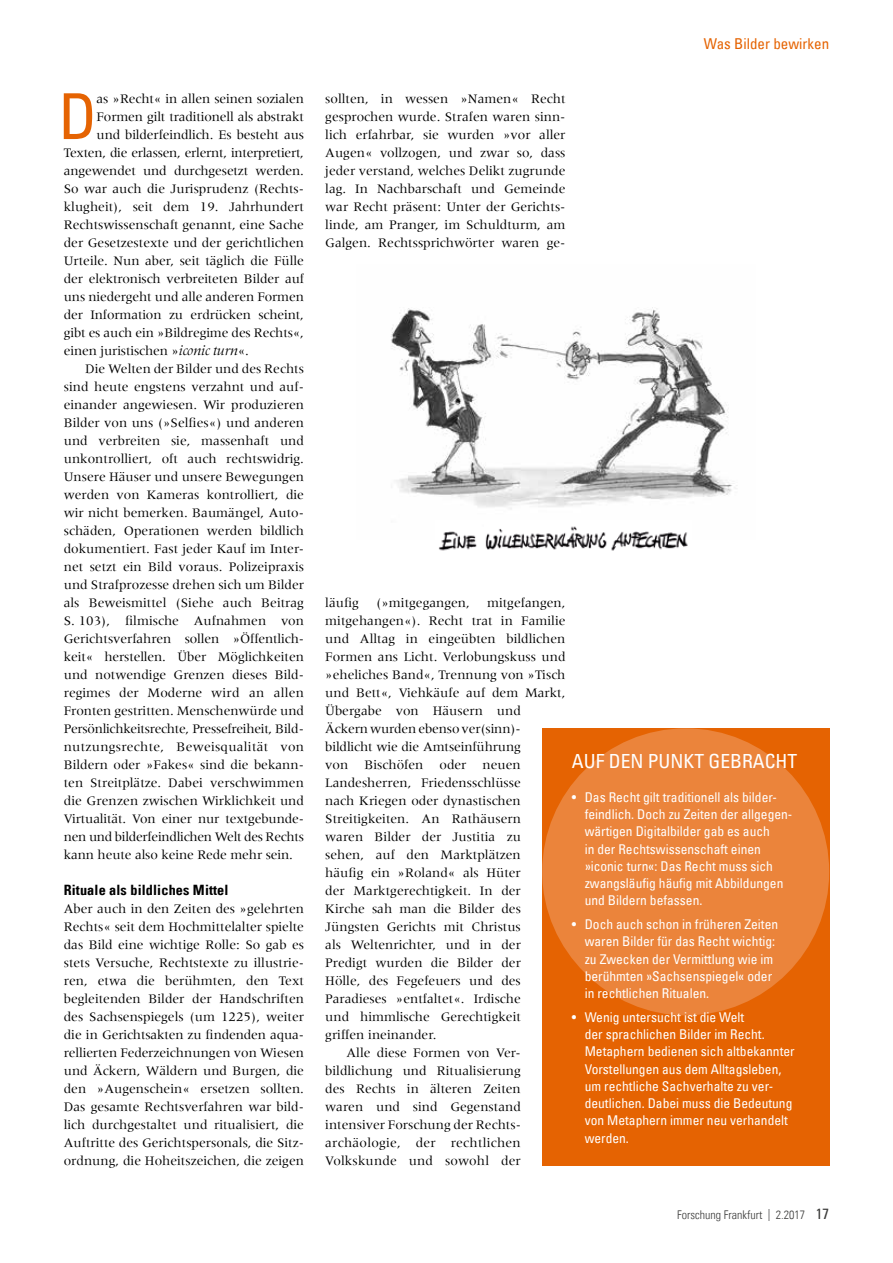
<style>
.page{position:relative;width:893px;height:1263px;background:#fff}
.page>*{position:absolute;margin:0;border:0;box-sizing:border-box;transform-origin:0 0}
.t1{font:condensed 63.3px "Univers Com 57";color:#e56302}
.t2{font:condensed 19.5px "Univers Com 57";color:#fff}
.t3{font:condensed 15px "Univers Com 57";color:#e56302}
.t4{font:14.25px "Univers Com 67 Bold Cond";letter-spacing:.01em;color:#000}
.t5{font:13.5px/18px "Meridien";color:#000;text-align:justify}
.t6{font:condensed 13.5px/17.2px "Univers Com 57";color:#fff}
.t7{font:13.5px "Meridien";letter-spacing:-.02em;color:#000}
.t8{font:13.5px "Meridien";letter-spacing:.02em;color:#000}
.t9{font:12px "Univers Com 47 Light Cond";color:#3b3b3a}
.s1{font-family:"Meridien Com";font-style:italic;font-size:14.25px}
.s2{font-family:"Univers Com 57";font-stretch:condensed;font-size:15px}
</style>
<div class="page">
<div style="left:542px;top:728px;width:287px;height:437px;background:#e56302"></div>
<div style="left:542px;top:728px;width:287px;height:287px;background:#eb843b;border-radius:50%"></div>
<img style="left:391px;top:307px;width:346px;height:202px">
<img style="left:438px;top:526px;width:250px;height:25px">
<h1 class="t1" style="left:59px;top:76px;width:40px">D</h1>
<p class="t5" style="left:97px;top:90px;width:209px">as »Recht« in allen seinen sozialen</p>
<p class="t5" style="left:97px;top:108px;width:209px">Formen gilt traditionell als abstrakt</p>
<p class="t5" style="left:97px;top:126px;width:209px">und bilderfeindlich. Es besteht aus</p>
<p class="t7" style="left:64px;top:145px;width:242px">Texten, die erlassen, erlernt, interpretiert,</p>
<p class="t5" style="left:64px;top:162px;width:242px">angewendet und durchgesetzt werden.</p>
<p class="t5" style="left:64px;top:180px;width:242px">So war auch die Jurisprudenz (Rechts-</p>
<p class="t5" style="left:64px;top:198px;width:242px">klugheit), seit dem 19. Jahrhundert</p>
<p class="t5" style="left:64px;top:216px;width:242px">Rechtswissenschaft genannt, eine Sache</p>
<p class="t5" style="left:64px;top:234px;width:242px">der Gesetzestexte und der gerichtlichen</p>
<p class="t5" style="left:64px;top:252px;width:242px">Urteile. Nun aber, seit täglich die Fülle</p>
<p class="t5" style="left:64px;top:270px;width:242px">der elektronisch verbreiteten Bilder auf</p>
<p class="t5" style="left:64px;top:288px;width:242px">uns niedergeht und alle anderen Formen</p>
<p class="t5" style="left:64px;top:306px;width:242px">der Information zu erdrücken scheint,</p>
<p class="t5" style="left:64px;top:324px;width:242px">gibt es auch ein »Bildregime des Rechts«,</p>
<p class="t5" style="left:64px;top:342px;width:187px">einen juristischen »<span class="s1">iconic turn</span>«.</p>
<p class="t5" style="left:85px;top:360px;width:220px">Die Welten der Bilder und des Rechts</p>
<p class="t5" style="left:64px;top:378px;width:242px">sind heute engstens verzahnt und auf-</p>
<p class="t5" style="left:64px;top:396px;width:242px">einander angewiesen. Wir produzieren</p>
<p class="t5" style="left:64px;top:414px;width:242px">Bilder von uns (»Selfies«) und anderen</p>
<p class="t5" style="left:64px;top:432px;width:242px">und verbreiten sie, massenhaft und</p>
<p class="t5" style="left:64px;top:450px;width:242px">unkontrolliert, oft auch rechtswidrig.</p>
<p class="t5" style="left:64px;top:468px;width:242px">Unsere Häuser und unsere Bewegungen</p>
<p class="t5" style="left:64px;top:486px;width:242px">werden von Kameras kontrolliert, die</p>
<p class="t5" style="left:64px;top:504px;width:242px">wir nicht bemerken. Baumängel, Auto-</p>
<p class="t5" style="left:64px;top:522px;width:242px">schäden, Operationen werden bildlich</p>
<p class="t5" style="left:64px;top:540px;width:242px">dokumentiert. Fast jeder Kauf im Inter-</p>
<p class="t5" style="left:64px;top:558px;width:242px">net setzt ein Bild voraus. Polizeipraxis</p>
<p class="t5" style="left:64px;top:576px;width:242px">und Strafprozesse drehen sich um Bilder</p>
<p class="t5" style="left:64px;top:594px;width:242px">als Beweismittel (Siehe auch Beitrag</p>
<p class="t5" style="left:64px;top:612px;width:242px">S. 103), filmische Aufnahmen von</p>
<p class="t5" style="left:64px;top:630px;width:242px">Gerichtsverfahren sollen »Öffentlich-</p>
<p class="t5" style="left:64px;top:648px;width:242px">keit« herstellen. Über Möglichkeiten</p>
<p class="t5" style="left:64px;top:666px;width:242px">und notwendige Grenzen dieses Bild-</p>
<p class="t5" style="left:64px;top:684px;width:242px">regimes der Moderne wird an allen</p>
<p class="t5" style="left:64px;top:702px;width:242px">Fronten gestritten. Menschenwürde und</p>
<p class="t7" style="left:64px;top:721px;width:240px">Persönlichkeitsrechte, Pressefreiheit, Bild-</p>
<p class="t8" style="left:64px;top:739px;width:242px">nutzungsrechte, Beweisqualität von</p>
<p class="t5" style="left:64px;top:756px;width:242px">Bildern oder »Fakes« sind die bekann-</p>
<p class="t5" style="left:64px;top:774px;width:242px">ten Streitplätze. Dabei verschwimmen</p>
<p class="t5" style="left:64px;top:792px;width:242px">die Grenzen zwischen Wirklichkeit und</p>
<p class="t5" style="left:64px;top:810px;width:242px">Virtualität. Von einer nur textgebunde-</p>
<p class="t7" style="left:64px;top:829px;width:242px">nen und bilderfeindlichen Welt des Rechts</p>
<p class="t5" style="left:64px;top:846px;width:231px">kann heute also keine Rede mehr sein.</p>
<p class="t4" style="left:64px;top:881px;width:166px">Rituale als bildliches Mittel</p>
<p class="t5" style="left:64px;top:900px;width:242px">Aber auch in den Zeiten des »gelehrten Rechts« seit dem Hochmittelalter spielte das Bild eine wichtige Rolle: So gab es stets Versuche, Rechtstexte zu illustrie&shy;ren, etwa die berühmten, den Text begleitenden Bilder der Handschriften des Sachsenspiegels (um 1225), weiter die in Gerichtsakten zu findenden aqua&shy;rellierten Federzeichnungen von Wiesen und Äckern, Wäldern und Burgen, die den »Augenschein« ersetzen sollten.<br>Das gesamte Rechtsverfahren war bild&shy;lich durchgestaltet und ritualisiert, die Auftritte des Gerichtspersonals, die Sitz&shy;ordnung, die Hoheitszeichen, die zeigen</p>
<p class="t5" style="left:325px;top:90px;width:242px">sollten, in wessen »Namen« Recht gesprochen wurde. Strafen waren sinn&shy;lich erfahrbar, sie wurden »vor aller Augen« vollzogen, und zwar so, dass jeder verstand, welches Delikt zugrunde lag. In Nachbarschaft und Gemeinde war Recht präsent: Unter der Gerichts&shy;linde, am Pranger, im Schuldturm, am Galgen. Rechtssprichwörter waren ge-</p>
<p class="t3" style="left:704px;top:34px;width:127px">Was Bilder bewirken</p>
<p class="t5" style="left:325px;top:594px;width:35px">läufig</p>
<p class="t5" style="left:376px;top:594px;width:95px">(»mitgegangen,</p>
<p class="t5" style="left:487px;top:594px;width:80px">mitgefangen,</p>
<p class="t5" style="left:325px;top:612px;width:242px">mitgehangen«). Recht trat in Familie</p>
<p class="t5" style="left:325px;top:630px;width:242px">und Alltag in eingeübten bildlichen</p>
<p class="t5" style="left:325px;top:648px;width:242px">Formen ans Licht. Verlobungskuss und</p>
<p class="t5" style="left:325px;top:666px;width:242px">»eheliches Band«, Trennung von »Tisch</p>
<p class="t5" style="left:325px;top:684px;width:242px">und Bett«, Viehkäufe auf dem Markt,</p>
<p class="t5" style="left:325px;top:702px;width:197px">Übergabe von Häusern und</p>
<p class="t5" style="left:325px;top:720px;width:197px">Äckern wurden ebenso ver(sinn)-</p>
<p class="t5" style="left:325px;top:738px;width:197px">bildlicht wie die Amtseinführung</p>
<p class="t5" style="left:325px;top:756px;width:197px">von Bischöfen oder neuen</p>
<p class="t5" style="left:325px;top:774px;width:197px">Landesherren, Friedensschlüsse</p>
<p class="t5" style="left:325px;top:792px;width:197px">nach Kriegen oder dynastischen</p>
<p class="t5" style="left:325px;top:809px;width:197px">Streitigkeiten. An Rathäusern</p>
<p class="t5" style="left:325px;top:827px;width:197px">waren Bilder der Justitia zu</p>
<p class="t5" style="left:325px;top:845px;width:197px">sehen, auf den Marktplätzen</p>
<p class="t5" style="left:325px;top:863px;width:197px">häufig ein »Roland« als Hüter</p>
<p class="t5" style="left:325px;top:881px;width:197px">der Marktgerechtigkeit. In der</p>
<p class="t5" style="left:325px;top:899px;width:197px">Kirche sah man die Bilder des</p>
<p class="t5" style="left:325px;top:917px;width:197px">Jüngsten Gerichts mit Christus</p>
<p class="t5" style="left:325px;top:935px;width:197px">als Weltenrichter, und in der</p>
<p class="t5" style="left:325px;top:953px;width:197px">Predigt wurden die Bilder der</p>
<p class="t5" style="left:325px;top:971px;width:197px">Hölle, des Fegefeuers und des</p>
<p class="t5" style="left:325px;top:989px;width:197px">Paradieses »entfaltet«. Irdische</p>
<p class="t5" style="left:325px;top:1007px;width:197px">und himmlische Gerechtigkeit</p>
<p class="t5" style="left:325px;top:1025px;width:113px">griffen ineinander.</p>
<p class="t5" style="left:347px;top:1043px;width:176px">Alle diese Formen von Ver-</p>
<p class="t5" style="left:325px;top:1061px;width:197px">bildlichung und Ritualisierung</p>
<p class="t5" style="left:325px;top:1079px;width:197px">des Rechts in älteren Zeiten</p>
<p class="t5" style="left:325px;top:1097px;width:197px">waren und sind Gegenstand</p>
<p class="t5" style="left:325px;top:1115px;width:197px">intensiver Forschung der Rechts-</p>
<p class="t8" style="left:325px;top:1135px;width:197px">archäologie, der rechtlichen</p>
<p class="t5" style="left:325px;top:1151px;width:197px">Volkskunde und sowohl der</p>
<h2 class="t2" style="left:572px;top:748px;width:227px">AUF DEN PUN KT GEBRACHT</h2>
<p class="t6" style="left:585px;top:788px;width:209px;text-indent:-13px">• Das Recht gilt traditionell als bilder&shy;feindlich. Doch zu Zeiten der allgegen&shy;wärtigen Digitalbilder gab es auch<br>in der Rechtswissenschaft einen »iconic turn«: Das Recht muss sich zwangsläufig häufig mit Abbildungen und Bildern befassen.</p>
<p class="t6" style="left:585px;top:915px;width:195px;text-indent:-13px">• Doch auch schon in früheren Zeiten waren Bilder für das Recht wichtig: zu Zwecken der Vermittlung wie im berühmten »Sachsenspiegel« oder in rechtlichen Ritualen.</p>
<p class="t6" style="left:585px;top:1008px;width:211px;text-indent:-13px">• Wenig untersucht ist die Welt<br>der sprachlichen Bilder im Recht.<br>Metaphern bedienen sich altbekannter<br>Vorstellungen aus dem Alltagsleben, um rechtliche Sachverhalte zu ver&shy;deutlichen. Dabei muss die Bedeutung von Metaphern immer neu verhandelt werden.</p>
<p class="t9" style="left:677px;top:1208px;width:153px">Forschung Frankfurt | 2.2017 <span class="s2">17</span></p>
</div>
